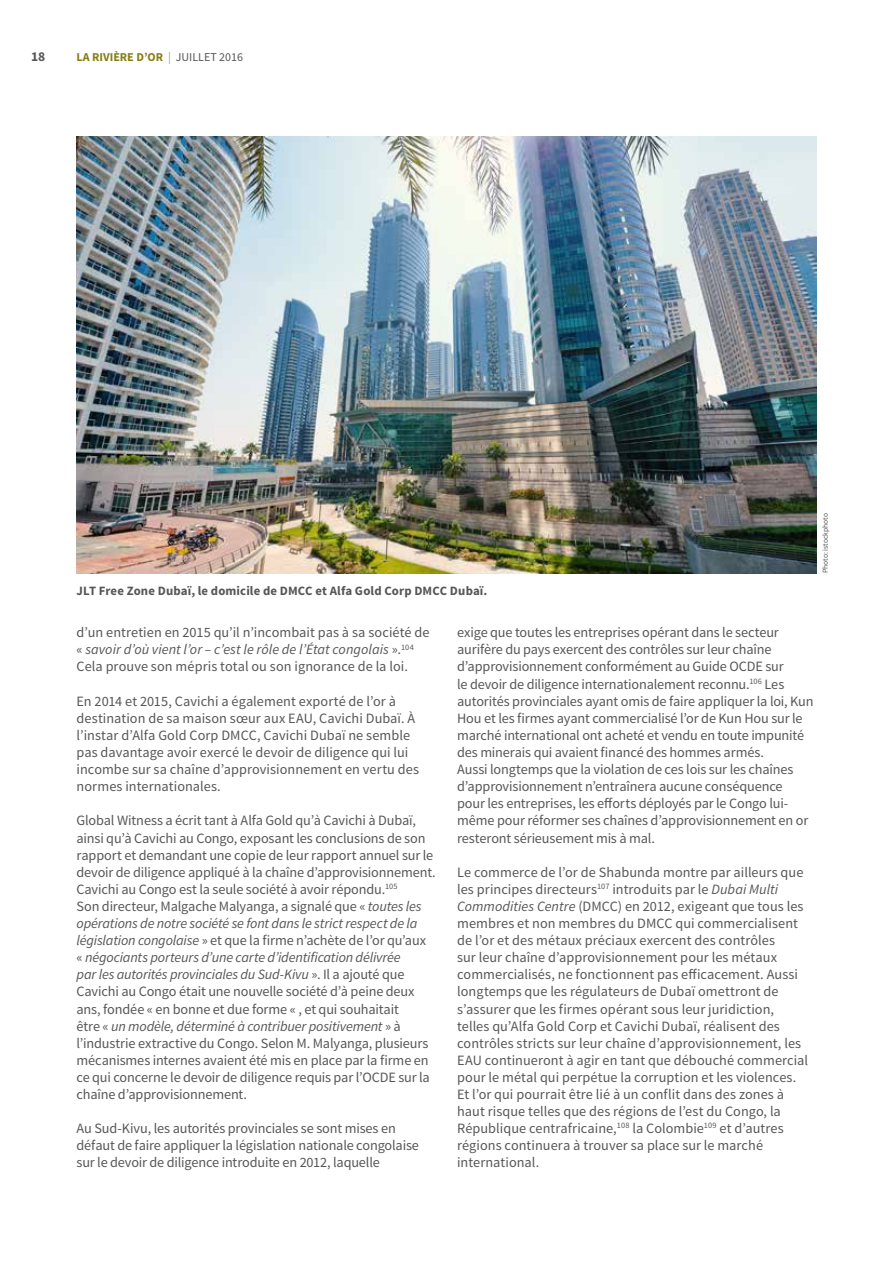
<style>
.page{position:relative;width:893px;height:1263px;background:#fff}
.page>*{position:absolute;margin:0;border:0;box-sizing:border-box;transform-origin:0 0}
.t1{font:14.25px/17.1px "Source Sans Pro";letter-spacing:-.005em;color:#575756}
.t2{font:700 13.5px "Source Sans Pro";color:#575756}
.t3{font:700 12.75px "Source Sans Pro";letter-spacing:.01em;color:#575756}
.t4{font:700 12px "Source Sans Pro";color:#887e16}
.t5{font:7.5px "Source Sans Pro";color:#575756}
.s1{font-weight:400;color:#9d9d9c}
.s2{font-weight:400;color:#575756}
.s3{font-style:italic}
</style>
<div class="page">
<img style="left:77px;top:136px;width:739px;height:438px">
<p class="t2" style="left:31px;top:48px;width:16px">18</p>
<p class="t4" style="left:77px;top:49px;width:168px">LA RIVIÈRE D’OR <span class="s1">|</span> <span class="s2">JUILLET 2016</span></p>
<p class="t3" style="left:77px;top:583px;width:412px">JLT Free Zone Dubaï, le domicile de DMCC et Alfa Gold Corp DMCC Dubaï.</p>
<p class="t5" style="left:821px;top:573px;width:61px;rotate:-90deg">Photo: istockphoto</p>
<p class="t1" style="left:77px;top:624px;width:354px">d’un entretien en 2015 qu’il n’incombait pas à sa société de « <span class="s3">savoir d’où vient l’or – c’est le rôle de l’État congolais</span> ».<sup>104<br></sup>Cela prouve son mépris total ou son ignorance de la loi.</p>
<p class="t1" style="left:77px;top:693px;width:344px">En 2014 et 2015, Cavichi a également exporté de l’or à destination de sa maison sœur aux EAU, Cavichi Dubaï. À l’instar d’Alfa Gold Corp DMCC, Cavichi Dubaï ne semble pas davantage avoir exercé le devoir de diligence qui lui incombe sur sa chaîne d’approvisionnement en vertu des normes internationales.</p>
<p class="t1" style="left:77px;top:812px;width:361px">Global Witness a écrit tant à Alfa Gold qu’à Cavichi à Dubaï, ainsi qu’à Cavichi au Congo, exposant les conclusions de son rapport et demandant une copie de leur rapport annuel sur le devoir de diligence appliqué à la chaîne d’approvisionnement.<br>Cavichi au Congo est la seule société à avoir répondu.<sup>105<br></sup>Son directeur, Malgache Malyanga, a signalé que « <span class="s3">toutes les opérations de notre société se font dans le strict respect de la législation congolaise</span> » et que la firme n’achète de l’or qu’aux « <span class="s3">négociants porteurs d’une carte d’identification délivrée<br>par les autorités provinciales du Sud-Kivu</span> ». Il a ajouté que Cavichi au Congo était une nouvelle société d’à peine deux ans, fondée « en bonne et due forme « , et qui souhaitait<br>être « <span class="s3">un modèle, déterminé à contribuer positivement</span> » à l’industrie extractive du Congo. Selon M. Malyanga, plusieurs mécanismes internes avaient été mis en place par la firme en ce qui concerne le devoir de diligence requis par l’OCDE sur la chaîne d’approvisionnement.</p>
<p class="t1" style="left:77px;top:1120px;width:344px">Au Sud-Kivu, les autorités provinciales se sont mises en défaut de faire appliquer la législation nationale congolaise sur le devoir de diligence introduite en 2012, laquelle</p>
<p class="t1" style="left:457px;top:624px;width:358px">exige que toutes les entreprises opérant dans le secteur aurifère du pays exercent des contrôles sur leur chaîne d’approvisionnement conformément au Guide OCDE sur<br>le devoir de diligence internationalement reconnu.<sup>106</sup> Les autorités provinciales ayant omis de faire appliquer la loi, Kun Hou et les firmes ayant commercialisé l’or de Kun Hou sur le marché international ont acheté et vendu en toute impunité des minerais qui avaient financé des hommes armés.<br>Aussi longtemps que la violation de ces lois sur les chaînes d’approvisionnement n’entraînera aucune conséquence pour les entreprises, les efforts déployés par le Congo lui&shy;même pour réformer ses chaînes d’approvisionnement en or resteront sérieusement mis à mal.</p>
<p class="t1" style="left:457px;top:864px;width:353px">Le commerce de l’or de Shabunda montre par ailleurs que les principes directeurs<sup>107</sup> introduits par le <span class="s3">Dubai Multi Commodities Centre</span> (DMCC) en 2012, exigeant que tous les membres et non membres du DMCC qui commercialisent de l’or et des métaux préciaux exercent des contrôles<br>sur leur chaîne d’approvisionnement pour les métaux commercialisés, ne fonctionnent pas efficacement. Aussi longtemps que les régulateurs de Dubaï omettront de s’assurer que les firmes opérant sous leur juridiction, telles qu’Alfa Gold Corp et Cavichi Dubaï, réalisent des contrôles stricts sur leur chaîne d’approvisionnement, les EAU continueront à agir en tant que débouché commercial pour le métal qui perpétue la corruption et les violences.<br>Et l’or qui pourrait être lié à un conflit dans des zones à haut risque telles que des régions de l’est du Congo, la République centrafricaine,<sup>108</sup> la Colombie<sup>109</sup> et d’autres régions continuera à trouver sa place sur le marché international.</p>
</div>
